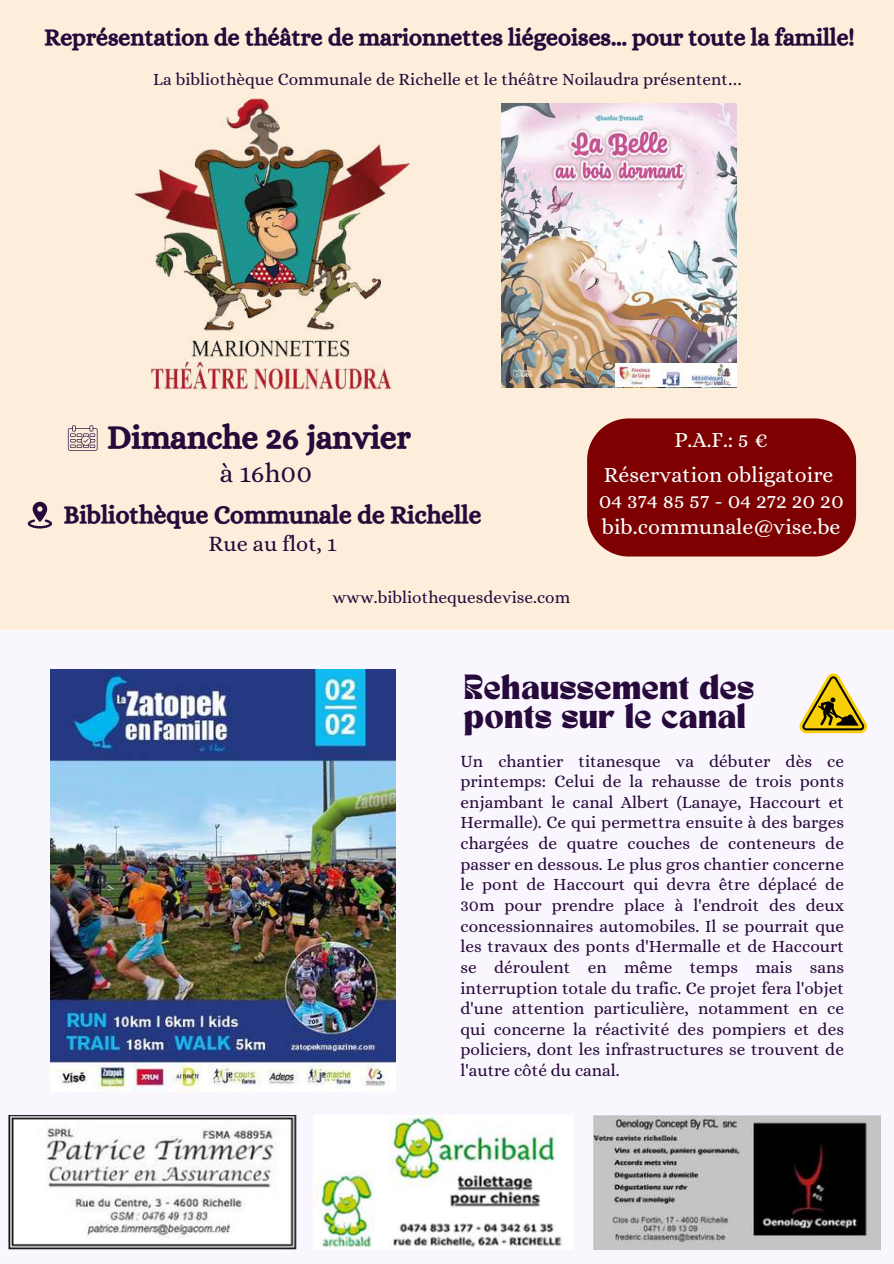
<style>
.page{position:relative;width:894px;height:1264px;background:#fff}
.page>*{position:absolute;margin:0;border:0;box-sizing:border-box;transform-origin:0 0}
.t1{font:32.85px "CA Generated";color:#27093b}
.t2{font:26.85px "Alice";color:#27093b}
.t3{font:25.2px "CA Generated";color:#27093b}
.t4{font:24.45px/29.2px "TANNIMBUS";letter-spacing:.035em;color:#27093b}
.t5{font:23.7px "CA Generated";color:#27093b}
.t6{font:22.2px "Alice";color:#27093b}
.t7{font:21.75px/35px "Alice";color:#faffff;text-align:center}
.t8{font:17.25px/20.5px "Alice";color:#27093b;text-align:justify}
.s1{font-family:"Noto Sans Gurmukhi"}
</style>
<div class="page">
<div style="left:0;top:0;width:893px;height:1263px;background:#f9f6fe"></div>
<img style="left:8px;top:1115px;width:289px;height:134px">
<img style="left:593px;top:1115px;width:287px;height:134px">
<img style="left:313px;top:1115px;width:249px;height:133px">
<img style="left:51px;top:669px;width:344px;height:422px">
<div style="left:0;top:0;width:893px;height:629px;background:#fceeda"></div>
<svg style="left:799px;top:673px;width:69px;height:60px"></svg>
<img style="left:501px;top:104px;width:235px;height:283px">
<img style="left:615px;top:363px;width:121px;height:24px">
<img style="left:134px;top:98px;width:276px;height:292px">
<svg style="left:28px;top:502px;width:24px;height:26px"></svg>
<svg style="left:68px;top:425px;width:29px;height:25px"></svg>
<div style="left:587px;top:418px;width:268px;height:138px;background:#7e0001"></div>
<h3 class="t5" style="left:44px;top:23px;width:811px">Représentation de théâtre de marionnettes liégeoises... pour toute la famille!</h3>
<p class="t8" style="left:153px;top:69px;width:590px">La bibliothèque Communale de Richelle et le théâtre Noilaudra présentent<span class="s1">…</span></p>
<h1 class="t1" style="left:107px;top:418px;width:305px">Dimanche 26 janvier</h1>
<h2 class="t2" style="left:220px;top:457px;width:94px">à 16h00</h2>
<h3 class="t3" style="left:64px;top:500px;width:419px">Bibliothèque Communale de Richelle</h3>
<p class="t6" style="left:208px;top:531px;width:129px">Rue au flot, 1</p>
<p class="t8" style="left:332px;top:586px;width:239px">www.bibliothequesdevise.com</p>
<p class="t7" style="left:603px;top:422px;width:231px">P.A.F.: 5 €<br>Réservation obligatoire</p>
<p class="t7" style="left:598px;top:487px;width:246px;line-height:26.2px;text-align:left">04 374 85 57 - 04 272 20 20 bib.communale@vise.be</p>
<h3 class="t4" style="left:464px;top:674px;width:291px">Rehaussement des ponts sur le canal</h3>
<p class="t8" style="left:460px;top:750px;width:385px">Un chantier titanesque va débuter dès ce printemps: Celui de la rehausse de trois ponts enjambant le canal Albert (Lanaye, Haccourt et Hermalle). Ce qui permettra ensuite à des barges chargées de quatre couches de conteneurs de passer en dessous. Le plus gros chantier concerne le pont de Haccourt qui devra être déplacé de 30m pour prendre place à l'endroit des deux concessionnaires automobiles. Il se pourrait que les travaux des ponts d'Hermalle et de Haccourt se déroulent en même temps mais sans interruption totale du trafic. Ce projet fera l'objet d'une attention particulière, notamment en ce qui concerne la réactivité des pompiers et des policiers, dont les infrastructures se trouvent de l'autre côté du canal.</p>
</div>
